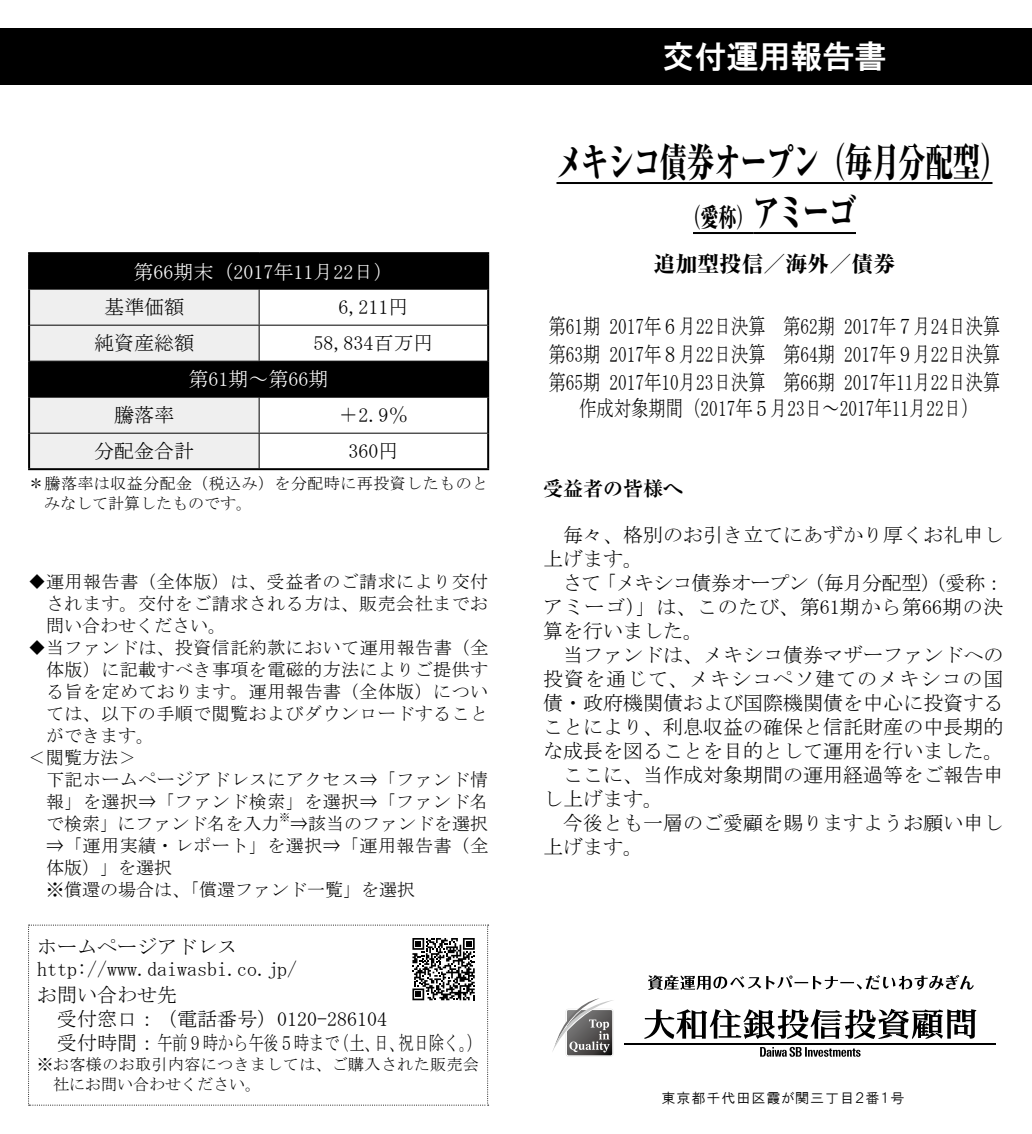
<style>
.page{position:relative;width:1032px;height:1134px;background:#fff}
.page>*{position:absolute;margin:0;border:0;box-sizing:border-box;transform-origin:0 0}
.t1{font:40px "Ryumin Pr 6 Heavy 90 msp RKSJ H";letter-spacing:-.055em;color:#000;scale:.7 1}
.t2{font:32px "HGS Gothic E";color:#fff}
.t3{font:26px "Ryumin Pr 6 Heavy 90 msp RKSJ H";color:#000;scale:.7 1}
.t4{font:22px/28px "MS Mincho";color:#000;text-align:justify;scale:.79 1}
.t5{font:22px "Ryumin Pr 6 Heavy 90 msp RKSJ H";color:#000}
.t6{font:20px/24px "MS Mincho";color:#000}
.t7{font:20px "MS Mincho";color:#fff}
.t8{font:20px "MS Mincho";letter-spacing:.05em;color:#000}
.t9{font:20px "Ryumin Pro Bold 90 msp RKSJ H";color:#000}
.t10{font:18px/22px "MS Mincho";letter-spacing:.025em;color:#000;text-align:justify}
.t11{font:18px/22px "MS Mincho";color:#000}
.t12{font:16px/20px "MS Mincho";letter-spacing:.025em;color:#000}
.t13{font:14px "HGP Gothic M";letter-spacing:.07em;color:#000}
.t14{font:10.4px "MS Mincho";color:#000}
.s1{font-size:40px}
</style>
<div class="page">
<div style="left:0;top:28px;width:1032px;height:57px;background:#000"></div>
<svg style="left:30px;top:254px;width:457px;height:143px;fill:#000"></svg>
<svg style="left:30px;top:290px;width:229px;height:178px"></svg>
<hr style="left:28px;top:252px;width:231px;height:2px;background:#000">
<hr style="left:28px;top:254px;width:2px;height:35px;background:#000">
<hr style="left:259px;top:252px;width:230px;height:2px;background:#000">
<hr style="left:487px;top:254px;width:2px;height:35px;background:#000">
<hr style="left:28px;top:289px;width:2px;height:36px;background:#000">
<hr style="left:487px;top:289px;width:2px;height:36px;background:#000">
<hr style="left:28px;top:325px;width:2px;height:36px;background:#000">
<hr style="left:487px;top:325px;width:2px;height:36px;background:#000">
<hr style="left:28px;top:361px;width:2px;height:36px;background:#000">
<hr style="left:487px;top:361px;width:2px;height:36px;background:#000">
<hr style="left:28px;top:397px;width:2px;height:36px;background:#000">
<hr style="left:487px;top:397px;width:2px;height:36px;background:#000">
<hr style="left:28px;top:433px;width:2px;height:35px;background:#000">
<hr style="left:487px;top:433px;width:2px;height:35px;background:#000">
<hr style="left:28px;top:468px;width:461px;height:2px;background:#000">
<hr style="left:30px;top:289px;width:457px;height:1px;background:#000">
<hr style="left:259px;top:290px;width:1px;height:35px;background:#000">
<hr style="left:30px;top:325px;width:457px;height:1px;background:#000">
<hr style="left:259px;top:326px;width:1px;height:35px;background:#000">
<hr style="left:30px;top:361px;width:457px;height:1px;background:#000">
<hr style="left:30px;top:397px;width:457px;height:1px;background:#000">
<hr style="left:259px;top:398px;width:1px;height:35px;background:#000">
<hr style="left:30px;top:433px;width:457px;height:1px;background:#000">
<hr style="left:259px;top:434px;width:1px;height:34px;background:#000">
<hr style="left:556px;top:182px;width:436px;height:2px;background:#000">
<hr style="left:693px;top:232px;width:60px;height:2px;background:#000">
<hr style="left:753px;top:232px;width:103px;height:2px;background:#000">
<svg style="left:28px;top:925px;width:461px;height:181px"></svg>
<svg style="left:648px;top:975px;width:326px;height:15px"></svg>
<svg style="left:552px;top:998px;width:62px;height:59px"></svg>
<hr style="left:625px;top:1043px;width:371px;height:2px;background:#000">
<svg style="left:644px;top:1009px;width:332px;height:30px"></svg>
<svg style="left:760px;top:1047px;width:100px;height:10px"></svg>
<h2 class="t2" style="left:662px;top:41px;width:225px">交付運用報告書</h2>
<h1 class="t1" style="left:556px;top:147px;width:648px">メキシコ債券オープン（毎月分配型）</h1>
<h3 class="t3" style="left:683px;top:208px;width:249px">（愛称）<span class="s1">アミーゴ</span></h3>
<p class="t5" style="left:653px;top:256px;width:243px">追加型投信／海外／債券</p>
<p class="t7" style="left:134px;top:261px;width:261px">第66期末（2017年11月22日）</p>
<p class="t6" style="left:104px;top:295px;width:81px">基準価額</p>
<p class="t6" style="left:338px;top:295px;width:71px">6,211円</p>
<p class="t6" style="left:94px;top:331px;width:102px">純資産総額</p>
<p class="t6" style="left:313px;top:331px;width:121px">58,834百万円</p>
<p class="t7" style="left:189px;top:369px;width:141px">第61期～第66期</p>
<p class="t6" style="left:114px;top:403px;width:62px">騰落率</p>
<p class="t6" style="left:338px;top:403px;width:71px">＋2.9％</p>
<p class="t6" style="left:94px;top:439px;width:102px">分配金合計</p>
<p class="t6" style="left:348px;top:439px;width:51px">360円</p>
<p class="t12" style="left:44px;top:473px;width:445px;text-indent:-16px">＊騰落率は収益分配金（税込み）を分配時に再投資したものとみなして計算したものです。</p>
<p class="t9" style="left:543px;top:481px;width:141px">受益者の皆様へ</p>
<p class="t6" style="left:543px;top:523px;width:461px;text-indent:20px">毎々、格別のお引き立てにあずかり厚くお礼申し上げます。</p>
<p class="t6" style="left:543px;top:571px;width:462px;text-align:justify;text-indent:19px">さて「メキシコ債券オープン（毎月分配型）（愛称：アミーゴ）」は、このたび、第61期から第66期の決算を行いました。</p>
<p class="t6" style="left:563px;top:643px;width:441px">当ファンドは、メキシコ債券マザーファンドへの</p>
<p class="t8" style="left:543px;top:669px;width:461px">投資を通じて、メキシコペソ建てのメキシコの国</p>
<p class="t6" style="left:543px;top:691px;width:461px">債・政府機関債および国際機関債を中心に投資する</p>
<p class="t6" style="left:543px;top:715px;width:461px">ことにより、利息収益の確保と信託財産の中長期的</p>
<p class="t6" style="left:543px;top:739px;width:461px">な成長を図ることを目的として運用を行いました。</p>
<p class="t6" style="left:563px;top:763px;width:441px">ここに、当作成対象期間の運用経過等をご報告申</p>
<p class="t6" style="left:543px;top:787px;width:121px">し上げます。</p>
<p class="t6" style="left:563px;top:811px;width:441px">今後とも一層のご愛顧を賜りますようお願い申し</p>
<p class="t6" style="left:543px;top:835px;width:101px">上げます。</p>
<p class="t4" style="left:548px;top:312px;width:573px">第61期 2017年６月22日決算　第62期 2017年７月24日決算第63期 2017年８月22日決算　第64期 2017年９月22日決算第65期 2017年10月23日決算　第66期 2017年11月22日決算</p>
<p class="t4" style="left:579px;top:394px;width:507px">作成対象期間（2017年５月23日～2017年11月22日）</p>
<p class="t10" style="left:46px;top:570px;width:444px;text-indent:-18px">◆ 運用報告書（全体版）は、受益者のご請求により交付されます。交付をご請求される方は、販売会社までお問い合わせください。</p>
<p class="t10" style="left:28px;top:636px;width:462px">◆ 当ファンドは、投資信託約款において運用報告書（全</p>
<p class="t10" style="left:46px;top:658px;width:444px">体版）に記載すべき事項を電磁的方法によりご提供す</p>
<p class="t10" style="left:46px;top:680px;width:444px">る旨を定めております。運用報告書（全体版）につい</p>
<p class="t10" style="left:46px;top:702px;width:444px">ては、以下の手順で閲覧およびダウンロードすること</p>
<p class="t10" style="left:46px;top:724px;width:110px">ができます。</p>
<p class="t10" style="left:28px;top:746px;width:110px">＜閲覧方法＞</p>
<p class="t10" style="left:46px;top:768px;width:444px">下記ホームページアドレスにアクセス⇒「ファンド情</p>
<p class="t10" style="left:46px;top:790px;width:444px">報」を選択⇒「ファンド検索」を選択⇒「ファンド名</p>
<p class="t11" style="left:46px;top:812px;width:235px">で検索」にファンド名を入力</p>
<p class="t14" style="left:280px;top:812px;width:12px">※</p>
<p class="t11" style="left:46px;top:812px;width:444px;text-indent:244px">⇒該当のファンドを選択⇒「運用実績・レポート」を選択⇒「運用報告書（全体版）」を選択<br>※償還の場合は、「償還ファンド一覧」を選択</p>
<p class="t6" style="left:37px;top:935px;width:262px;line-height:22px">ホームページアドレスhttp://www.daiwasbi.co.jp/</p>
<p class="t6" style="left:57px;top:982px;width:426px;text-indent:-20px">お問い合わせ先<br>受付窓口：（電話番号）0120-286104<br>受付時間：午前９時から午後５時まで（土、日、祝日除く。）</p>
<p class="t12" style="left:53px;top:1054px;width:427px;text-indent:-16px">※ お客様のお取引内容につきましては、ご購入された販売会社にお問い合わせください。</p>
<p class="t13" style="left:661px;top:1091px;width:244px">東京都千代田区霞が関三丁目２番１号</p>
</div>
